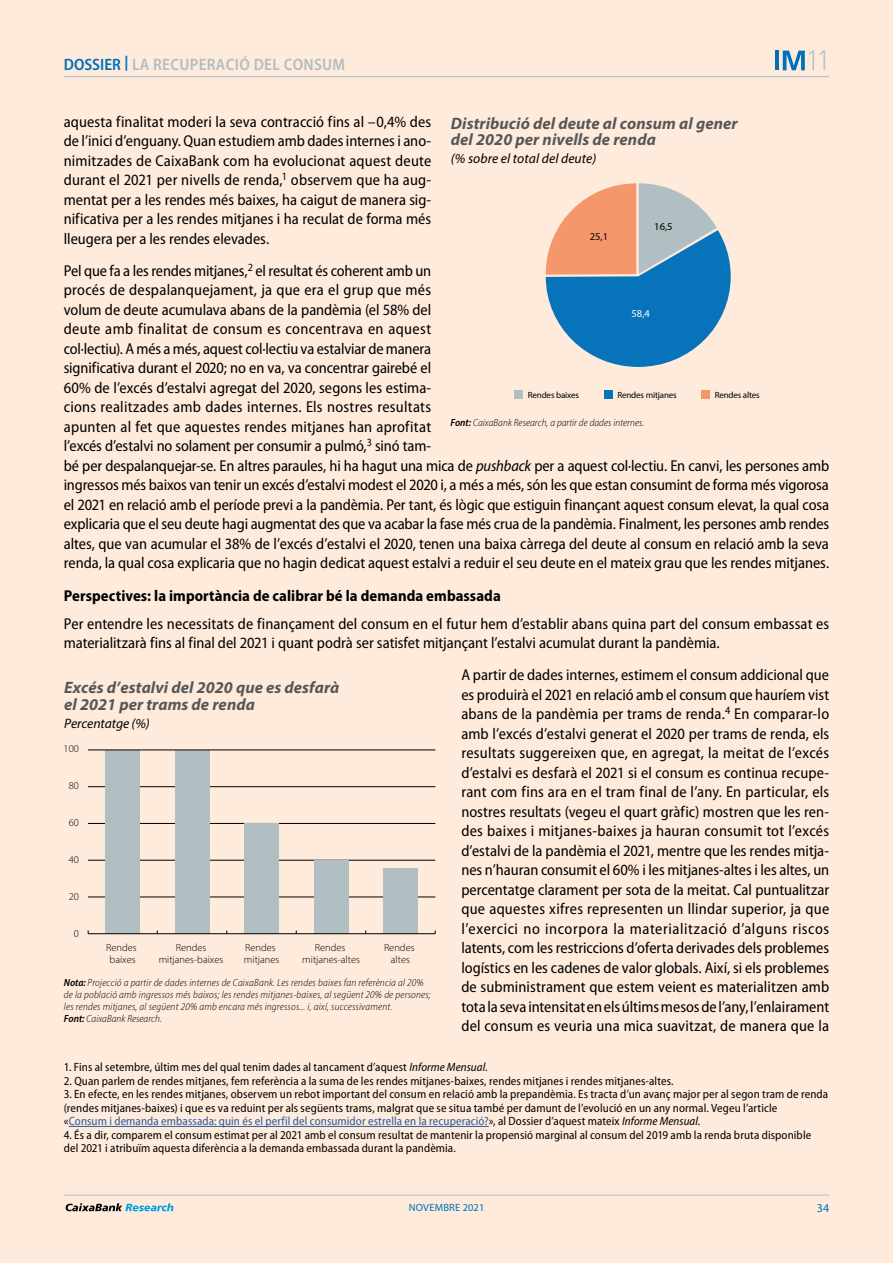
<style>
.page{position:relative;width:893px;height:1263px;background:#fff}
.page>*{position:absolute;margin:0;border:0;box-sizing:border-box;transform-origin:0 0}
.t1{font:300 27.6px "DIN Pro";color:#b2bdc2}
.t2{font:italic 700 16.5px/16.5px "Myriad Pro";letter-spacing:.005em;color:#585757}
.t3{font:600 semi-condensed 16.5px "Myriad Pro";letter-spacing:.02em;color:#b2bdc2}
.t4{font:semi-condensed 15.75px/19.5px "Myriad Pro";letter-spacing:-.005em;color:#000;text-align:justify}
.t5{font:700 semi-condensed 15.75px "Myriad Pro";letter-spacing:.005em;color:#000}
.t6{font:italic 13.65px "Myriad Pro";letter-spacing:.005em;color:#000}
.t7{font:semi-condensed 12px/13.5px "Myriad Pro";letter-spacing:.01em;color:#000}
.t8{font:12px "Myriad Pro";color:#0070ba}
.t9{font:italic 300 semi-condensed 10.5px/12px "Myriad Pro";letter-spacing:.015em;color:#000}
.t10{font:300 10.5px/12.6px "Myriad Pro";color:#000;text-align:center}
.t11{font:10.5px "Myriad Pro";letter-spacing:.02em;color:#0070ba}
.t12{font:10.5px "Myriad Pro";color:#000}
.t13{font:10.5px "Myriad Pro";color:#fff}
.t14{font:9px "Myriad Pro";letter-spacing:-.02em;color:#000}
.s1{color:#0070ba}
.s2{font-style:italic}
.s3{font-weight:600}
.s4{color:#275b9b}
</style>
<div class="page">
<div style="left:0;top:0;width:892px;height:1263px;background:#feebdc"></div>
<hr style="left:64px;top:76px;width:765px;height:1px;background:#b2bdc2">
<hr style="left:64px;top:1195px;width:765px;height:1px;background:#b2bdc2">
<svg style="left:66px;top:1203px;width:107px;height:8px"></svg>
<svg style="left:783px;top:51px;width:22px;height:19px"></svg>
<hr style="left:775px;top:51px;width:4px;height:19px;background:#0070ba">
<hr style="left:88px;top:786px;width:347px;height:1px;background:#000">
<hr style="left:88px;top:823px;width:347px;height:1px;background:#000">
<hr style="left:88px;top:860px;width:347px;height:1px;background:#000">
<hr style="left:88px;top:897px;width:347px;height:1px;background:#000">
<div style="left:383px;top:868px;width:35px;height:66px;background:#b1bec2"></div>
<div style="left:314px;top:860px;width:34px;height:74px;background:#b1bec2"></div>
<div style="left:244px;top:823px;width:35px;height:111px;background:#b1bec2"></div>
<div style="left:175px;top:750px;width:34px;height:184px;background:#b1bec2"></div>
<div style="left:105px;top:750px;width:35px;height:184px;background:#b1bec2"></div>
<hr style="left:88px;top:933px;width:347px;height:1px;background:#000">
<hr style="left:88px;top:750px;width:347px;height:1px;background:#000">
<hr style="left:69px;top:1126px;width:420px;height:1px;background:#275b9b">
<svg style="left:546px;top:183px;width:185px;height:184px"></svg>
<div style="left:514px;top:391px;width:9px;height:8px;background:#b1bec2"></div>
<div style="left:604px;top:391px;width:9px;height:8px;background:#0673ba"></div>
<div style="left:701px;top:391px;width:9px;height:8px;background:#f4986b"></div>
<p class="t3" style="left:64px;top:55px;width:283px"><span class="s1">DOSSIER</span> <sup>|</sup> LA RECUPERACIÓ DEL CONSUM</p>
<h1 class="t1" style="left:806px;top:39px;width:26px">11</h1>
<p class="t4" style="left:64px;top:112px;width:369px">aquesta finalitat moderi la seva contracció fins al –0,4% des de l’inici d’enguany. Quan estudiem amb dades internes i ano&shy;nimitzades de CaixaBank com ha evolucionat aquest deute durant el 2021 per nivells de renda,<sup>1</sup> observem que ha aug&shy;mentat per a les rendes més baixes, ha caigut de manera sig&shy;nificativa per a les rendes mitjanes i ha reculat de forma més lleugera per a les rendes elevades.</p>
<p class="t4" style="left:64px;top:261px;width:767px;text-align:left">Pel que fa a les rendes mitjanes,<sup>2</sup> el resultat és coherent amb un<br>procés de despalanquejament, ja que era el grup que més<br>volum de deute acumulava abans de la pandèmia (el 58% del<br>deute amb finalitat de consum es concentrava en aquest<br>col·lectiu). A més a més, aquest col·lectiu va estalviar de manera<br>significativa durant el 2020; no en va, va concentrar gairebé el<br>60% de l’excés d’estalvi agregat del 2020, segons les estima-<br>cions realitzades amb dades internes. Els nostres resultats<br>apunten al fet que aquestes rendes mitjanes han aprofitat<br>l’excés d’estalvi no solament per consumir a pulmó,<sup>3</sup> sinó tam-<br>bé per despalanquejar-se. En altres paraules, hi ha hagut una mica de <span class="s2">pushback</span> per a aquest col·lectiu. En canvi, les persones amb ingressos més baixos van tenir un excés d’estalvi modest el 2020 i, a més a més, són les que estan consumint de forma més vigorosa el 2021 en relació amb el període previ a la pandèmia. Per tant, és lògic que estiguin finançant aquest consum elevat, la qual cosa explicaria que el seu deute hagi augmentat des que va acabar la fase més crua de la pandèmia. Finalment, les persones amb rendes altes, que van acumular el 38% de l’excés d’estalvi el 2020, tenen una baixa càrrega del deute al consum en relació amb la seva renda, la qual cosa explicaria que no hagin dedicat aquest estalvi a reduir el seu deute en el mateix grau que les rendes mitjanes.</p>
<p class="t5" style="left:64px;top:587px;width:439px">Perspectives: la importància de calibrar bé la demanda embassada</p>
<p class="t4" style="left:64px;top:614px;width:767px">Per entendre les necessitats de finançament del consum en el futur hem d’establir abans quina part del consum embassat es materialitzarà fins al final del 2021 i quant podrà ser satisfet mitjançant l’estalvi acumulat durant la pandèmia.</p>
<p class="t4" style="left:461px;top:666px;width:369px">A partir de dades internes, estimem el consum addicional que es produirà el 2021 en relació amb el consum que hauríem vist abans de la pandèmia per trams de renda.<sup>4</sup> En comparar-lo amb l’excés d’estalvi generat el 2020 per trams de renda, els resultats suggereixen que, en agregat, la meitat de l’excés d’estalvi es desfarà el 2021 si el consum es continua recupe&shy;rant com fins ara en el tram final de l’any. En particular, els nostres resultats (vegeu el quart gràfic) mostren que les ren&shy;des baixes i mitjanes-baixes ja hauran consumit tot l’excés d’estalvi de la pandèmia el 2021, mentre que les rendes mitja&shy;nes n’hauran consumit el 60% i les mitjanes-altes i les altes, un percentatge clarament per sota de la meitat. Cal puntualitzar que aquestes xifres representen un llindar superior, ja que l’exercici no incorpora la materialització d’alguns riscos latents, com les restriccions d’oferta derivades dels problemes logístics en les cadenes de valor globals. Així, si els problemes de subministrament que estem veient es materialitzen amb tota la seva intensitat en els últims mesos de l’any, l’enlairament del consum es veuria una mica suavitzat, de manera que la</p>
<p class="t2" style="left:451px;top:114px;width:288px">Distribució del deute al consum al gener del 2020 per nivells de renda</p>
<p class="t6" style="left:451px;top:150px;width:147px">(% sobre el total del deute)</p>
<p class="t12" style="left:654px;top:220px;width:20px">16,5</p>
<p class="t12" style="left:590px;top:230px;width:20px">25,1</p>
<p class="t13" style="left:631px;top:307px;width:20px">58,4</p>
<p class="t14" style="left:528px;top:390px;width:53px">Rendes baixes</p>
<p class="t14" style="left:617px;top:390px;width:61px">Rendes mitjanes</p>
<p class="t14" style="left:715px;top:390px;width:47px">Rendes altes</p>
<p class="t9" style="left:450px;top:417px;width:195px"><span class="s3">Font:</span> CaixaBank Research, a partir de dades internes.</p>
<p class="t2" style="left:64px;top:679px;width:277px">Excés d’estalvi del 2020 que es desfarà el 2021 per trams de renda</p>
<p class="t6" style="left:64px;top:715px;width:87px">Percentatge (%)</p>
<p class="t10" style="left:64px;top:742px;width:17px">100</p>
<p class="t10" style="left:69px;top:779px;width:12px">80</p>
<p class="t10" style="left:69px;top:816px;width:12px">60</p>
<p class="t10" style="left:69px;top:853px;width:12px">40</p>
<p class="t10" style="left:69px;top:890px;width:12px">20</p>
<p class="t10" style="left:74px;top:927px;width:7px">0</p>
<p class="t10" style="left:106px;top:941px;width:32px">Rendes baixes</p>
<p class="t10" style="left:159px;top:941px;width:66px">Rendes mitjanes-baixes</p>
<p class="t10" style="left:244px;top:941px;width:37px;text-align:left">Rendes mitjanes</p>
<p class="t10" style="left:302px;top:941px;width:59px">Rendes mitjanes-altes</p>
<p class="t10" style="left:384px;top:941px;width:32px">Rendes altes</p>
<p class="t9" style="left:64px;top:977px;width:368px"><span class="s3">Nota:</span> Projecció a partir de dades internes de CaixaBank. Les rendes baixes fan referència al 20% de la població amb ingressos més baixos; les rendes mitjanes-baixes, al següent 20% de persones; les rendes mitjanes, al següent 20% amb encara més ingressos... i, així, successivament.<br><span class="s3">Font:</span> CaixaBank Research.</p>
<p class="t7" style="left:64px;top:1061px;width:425px">1. Fins al setembre, últim mes del qual tenim dades al tancament d’aquest <span class="s2">Informe Mensual</span>.</p>
<p class="t7" style="left:64px;top:1074px;width:611px">2. Quan parlem de rendes mitjanes, fem referència a la suma de les rendes mitjanes-baixes, rendes mitjanes i rendes mitjanes-altes.</p>
<p class="t7" style="left:64px;top:1088px;width:766px">3. En efecte, en les rendes mitjanes, observem un rebot important del consum en relació amb la prepandèmia. Es tracta d’un avanç major per al segon tram de renda (rendes mitjanes-baixes) i que es va reduint per als següents trams, malgrat que se situa també per damunt de l’evolució en un any normal. Vegeu l’article<br>«<span class="s4">Consum i demanda embassada: quin és el perfil del consumidor estrella en la recuperació?</span>», al Dossier d’aquest mateix <span class="s2">Informe Mensual</span>.</p>
<p class="t7" style="left:64px;top:1128px;width:749px">4. És a dir, comparem el consum estimat per al 2021 amb el consum resultat de mantenir la propensió marginal al consum del 2019 amb la renda bruta disponible del 2021 i atribuïm aquesta diferència a la demanda embassada durant la pandèmia.</p>
<p class="t11" style="left:409px;top:1201px;width:77px">NOVEMBRE 2021</p>
<p class="t8" style="left:817px;top:1201px;width:14px">34</p>
</div>
